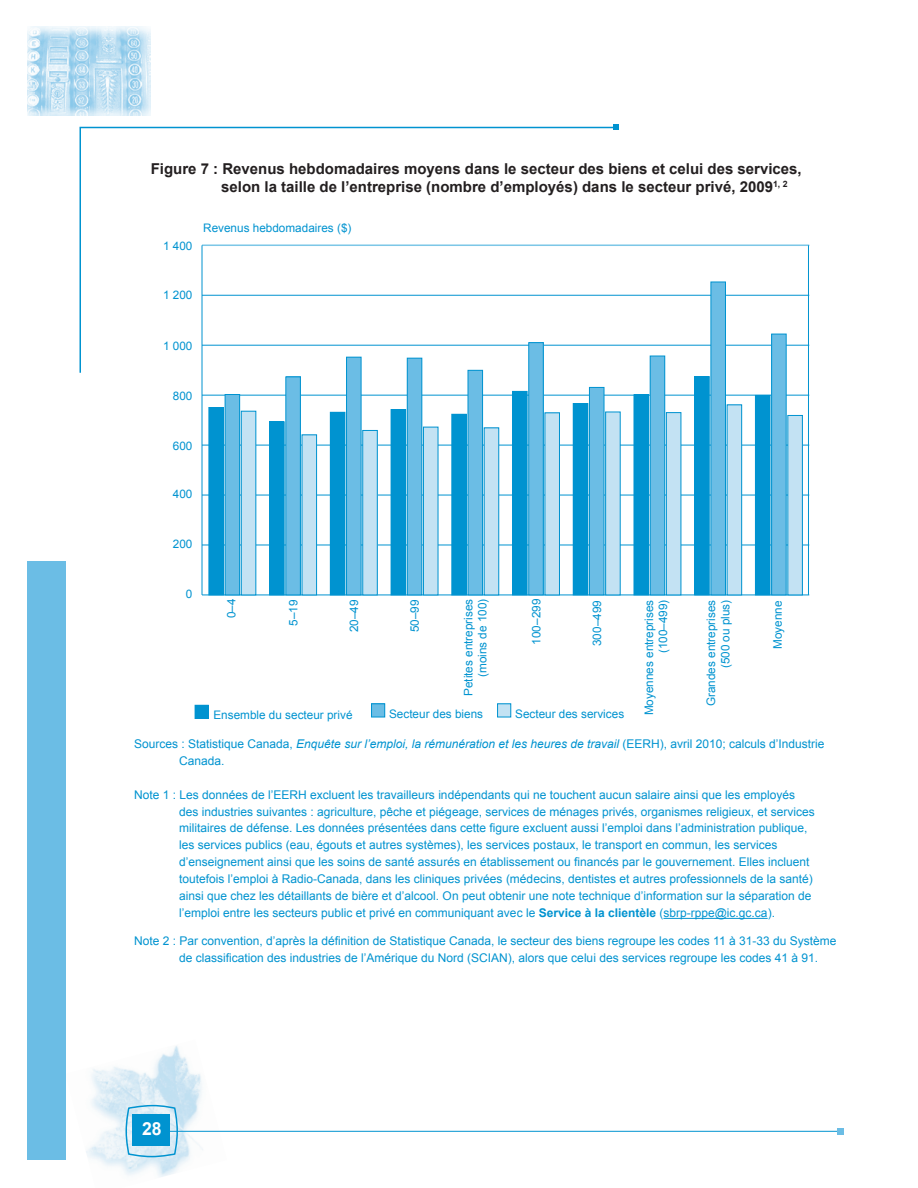
<style>
.page{position:relative;width:918px;height:1188px;background:#fff}
.page>*{position:absolute;margin:0;border:0;box-sizing:border-box;transform-origin:0 0}
.t1{font:700 18px "Arial";color:#fff}
.t2{font:700 15px/18px "Arial";color:#231f20}
.t3{font:12px/16.8px "Arial";color:#0093d0}
.t4{font:11.7px/14.1px "Arial";color:#0093d0;text-align:right}
.s1{font-style:italic}
.s2{font-weight:700}
</style>
<div class="page">
<img style="left:86px;top:1046px;width:141px;height:131px">
<hr style="left:135px;top:1131px;width:702px;height:1px;background:#0093d0">
<div style="left:28px;top:561px;width:38px;height:599px;background:#6bbde5"></div>
<svg style="left:79px;top:126px;width:539px;height:248px"></svg>
<svg style="left:614px;top:124px;width:5px;height:6px"></svg>
<img style="left:27px;top:27px;width:124px;height:89px">
<hr style="left:663px;top:918px;width:105px;height:1px;background:#0093d0">
<hr style="left:202px;top:245px;width:1px;height:350px;background:#0093d0">
<hr style="left:202px;top:595px;width:607px;height:1px;background:#0093d0">
<hr style="left:202px;top:545px;width:607px;height:1px;background:#0093d0">
<hr style="left:202px;top:495px;width:607px;height:1px;background:#0093d0">
<hr style="left:202px;top:445px;width:607px;height:1px;background:#0093d0">
<hr style="left:202px;top:395px;width:607px;height:1px;background:#0093d0">
<hr style="left:202px;top:345px;width:607px;height:1px;background:#0093d0">
<hr style="left:202px;top:295px;width:607px;height:1px;background:#0093d0">
<hr style="left:202px;top:245px;width:607px;height:1px;background:#0093d0">
<div style="left:241px;top:411px;width:15px;height:184px;background:#c3e2f3"></div>
<div style="left:241px;top:411px;width:15px;height:184px;border:1px solid #0093d0"></div>
<div style="left:302px;top:435px;width:15px;height:160px;background:#c3e2f3"></div>
<div style="left:302px;top:435px;width:15px;height:160px;border:1px solid #0093d0"></div>
<div style="left:363px;top:430px;width:14px;height:165px;background:#c3e2f3"></div>
<div style="left:362px;top:430px;width:16px;height:165px;border:1px solid #0093d0"></div>
<div style="left:423px;top:427px;width:15px;height:168px;background:#c3e2f3"></div>
<div style="left:423px;top:427px;width:15px;height:168px;border:1px solid #0093d0"></div>
<div style="left:484px;top:428px;width:15px;height:167px;background:#c3e2f3"></div>
<div style="left:484px;top:428px;width:15px;height:167px;border:1px solid #0093d0"></div>
<div style="left:545px;top:413px;width:14px;height:182px;background:#c3e2f3"></div>
<div style="left:545px;top:412px;width:15px;height:183px;border:1px solid #0093d0"></div>
<div style="left:606px;top:412px;width:14px;height:183px;background:#c3e2f3"></div>
<div style="left:605px;top:412px;width:16px;height:183px;border:1px solid #0093d0"></div>
<div style="left:666px;top:413px;width:15px;height:182px;background:#c3e2f3"></div>
<div style="left:666px;top:412px;width:15px;height:183px;border:1px solid #0093d0"></div>
<div style="left:727px;top:405px;width:15px;height:190px;background:#c3e2f3"></div>
<div style="left:727px;top:404px;width:15px;height:191px;border:1px solid #0093d0"></div>
<div style="left:788px;top:415px;width:14px;height:180px;background:#c3e2f3"></div>
<div style="left:787px;top:415px;width:16px;height:180px;border:1px solid #0093d0"></div>
<div style="left:225px;top:395px;width:15px;height:200px;background:#6bbde5"></div>
<div style="left:225px;top:394px;width:15px;height:201px;border:1px solid #0093d0"></div>
<div style="left:286px;top:377px;width:14px;height:218px;background:#6bbde5"></div>
<div style="left:285px;top:377px;width:16px;height:218px;border:1px solid #0093d0"></div>
<div style="left:347px;top:357px;width:14px;height:238px;background:#6bbde5"></div>
<div style="left:346px;top:357px;width:15px;height:238px;border:1px solid #0093d0"></div>
<div style="left:407px;top:358px;width:15px;height:237px;background:#6bbde5"></div>
<div style="left:407px;top:358px;width:15px;height:237px;border:1px solid #0093d0"></div>
<div style="left:468px;top:370px;width:15px;height:225px;background:#6bbde5"></div>
<div style="left:468px;top:370px;width:15px;height:225px;border:1px solid #0093d0"></div>
<div style="left:529px;top:343px;width:14px;height:252px;background:#6bbde5"></div>
<div style="left:528px;top:342px;width:16px;height:253px;border:1px solid #0093d0"></div>
<div style="left:589px;top:387px;width:15px;height:208px;background:#6bbde5"></div>
<div style="left:589px;top:387px;width:15px;height:208px;border:1px solid #0093d0"></div>
<div style="left:650px;top:356px;width:15px;height:239px;background:#6bbde5"></div>
<div style="left:650px;top:356px;width:15px;height:239px;border:1px solid #0093d0"></div>
<div style="left:711px;top:282px;width:14px;height:313px;background:#6bbde5"></div>
<div style="left:711px;top:282px;width:15px;height:313px;border:1px solid #0093d0"></div>
<div style="left:772px;top:334px;width:14px;height:261px;background:#6bbde5"></div>
<div style="left:771px;top:334px;width:16px;height:261px;border:1px solid #0093d0"></div>
<div style="left:209px;top:408px;width:14px;height:187px;background:#0093d0"></div>
<div style="left:209px;top:407px;width:15px;height:188px;border:1px solid #0093d0"></div>
<div style="left:270px;top:422px;width:14px;height:173px;background:#0093d0"></div>
<div style="left:269px;top:421px;width:16px;height:174px;border:1px solid #0093d0"></div>
<div style="left:330px;top:412px;width:15px;height:183px;background:#0093d0"></div>
<div style="left:391px;top:410px;width:15px;height:185px;background:#0093d0"></div>
<div style="left:452px;top:414px;width:14px;height:181px;background:#0093d0"></div>
<div style="left:451px;top:414px;width:16px;height:181px;border:1px solid #0093d0"></div>
<div style="left:513px;top:391px;width:14px;height:204px;background:#0093d0"></div>
<div style="left:512px;top:391px;width:15px;height:204px;border:1px solid #0093d0"></div>
<div style="left:573px;top:404px;width:15px;height:191px;background:#0093d0"></div>
<div style="left:634px;top:395px;width:15px;height:200px;background:#0093d0"></div>
<div style="left:695px;top:377px;width:14px;height:218px;background:#0093d0"></div>
<div style="left:694px;top:376px;width:16px;height:219px;border:1px solid #0093d0"></div>
<div style="left:755px;top:395px;width:15px;height:200px;background:#0093d0"></div>
<hr style="left:808px;top:245px;width:1px;height:350px;background:#0093d0">
<div style="left:372px;top:704px;width:13px;height:13px;background:#6bbde5"></div>
<div style="left:371px;top:704px;width:14px;height:13px;border:1px solid #0093d0"></div>
<div style="left:195px;top:705px;width:13px;height:13px;background:#0093d0"></div>
<div style="left:195px;top:705px;width:14px;height:14px;border:1px solid #0093d0"></div>
<div style="left:498px;top:704px;width:13px;height:13px;background:#c3e2f3"></div>
<div style="left:497px;top:704px;width:14px;height:13px;border:1px solid #0093d0"></div>
<div style="left:837px;top:1128px;width:7px;height:7px;background:#6bbde5"></div>
<svg style="left:125px;top:1104px;width:54px;height:54px;background:#6abee2"></svg>
<p class="t2" style="left:221px;top:160px;width:582px;text-indent:-70px">Figure 7 : Revenus hebdomadaires moyens dans le secteur des biens et celui des services, selon la taille de l’entreprise (nombre d’employés) dans le secteur privé, 2009<sup>1,</sup> <sup>2</sup></p>
<p class="t4" style="left:203px;top:221px;width:150px">Revenus hebdomadaires ($)</p>
<p class="t4" style="left:163px;top:239px;width:31px">1 400</p>
<p class="t4" style="left:163px;top:288px;width:31px">1 200</p>
<p class="t4" style="left:163px;top:339px;width:31px">1 000</p>
<p class="t4" style="left:173px;top:389px;width:21px">800</p>
<p class="t4" style="left:173px;top:439px;width:21px">600</p>
<p class="t4" style="left:173px;top:487px;width:21px">400</p>
<p class="t4" style="left:173px;top:537px;width:21px">200</p>
<p class="t4" style="left:186px;top:587px;width:8px">0</p>
<p class="t4" style="left:224px;top:618px;width:21px;rotate:-90deg">0–4</p>
<p class="t4" style="left:286px;top:626px;width:28px;rotate:-90deg">5–19</p>
<p class="t4" style="left:347px;top:632px;width:34px;rotate:-90deg">20–49</p>
<p class="t4" style="left:408px;top:632px;width:34px;rotate:-90deg">50–99</p>
<p class="t4" style="left:461px;top:696px;width:99px;rotate:-90deg">Petites entreprises (moins de 100)</p>
<p class="t4" style="left:529px;top:645px;width:47px;rotate:-90deg">100–299</p>
<p class="t4" style="left:590px;top:646px;width:47px;rotate:-90deg">300–499</p>
<p class="t4" style="left:213px;top:708px;width:141px">Ensemble du secteur privé</p>
<p class="t4" style="left:389px;top:707px;width:96px">Secteur des biens</p>
<p class="t4" style="left:515px;top:707px;width:111px">Secteur des services</p>
<p class="t4" style="left:642px;top:715px;width:117px;rotate:-90deg">Moyennes entreprises (100–499)</p>
<p class="t4" style="left:704px;top:706px;width:108px;rotate:-90deg">Grandes entreprises (500 ou plus)</p>
<p class="t4" style="left:771px;top:649px;width:50px;rotate:-90deg">Moyenne</p>
<p class="t3" style="left:179px;top:736px;width:647px;text-indent:-45px">Sources : Statistique Canada, <span class="s1">Enquête sur l’emploi, la rémunération et les heures de travail</span> (EERH), avril 2010; calculs d’Industrie<br>Canada.</p>
<p class="t3" style="left:179px;top:786px;width:637px;text-indent:-45px">Note 1 : Les données de l’EERH excluent les travailleurs indépendants qui ne touchent aucun salaire ainsi que les employés des industries suivantes : agriculture, pêche et piégeage, services de ménages privés, organismes religieux, et services militaires de défense. Les données présentées dans cette figure excluent aussi l’emploi dans l’administration publique, les services publics (eau, égouts et autres systèmes), les services postaux, le transport en commun, les services d’enseignement ainsi que les soins de santé assurés en établissement ou financés par le gouvernement. Elles incluent toutefois l’emploi à Radio-Canada, dans les cliniques privées (médecins, dentistes et autres professionnels de la santé) ainsi que chez les détaillants de bière et d’alcool. On peut obtenir une note technique d’information sur la séparation de l’emploi entre les secteurs public et privé en communiquant avec le <span class="s2">Service à la clientèle</span> (sbrp-rppe@ic.gc.ca).</p>
<p class="t3" style="left:179px;top:932px;width:659px;text-indent:-45px">Note 2 : Par convention, d’après la définition de Statistique Canada, le secteur des biens regroupe les codes 11 à 31-33 du Système de classification des industries de l’Amérique du Nord (SCIAN), alors que celui des services regroupe les codes 41 à 91.</p>
<h1 class="t1" style="left:142px;top:1117px;width:21px">28</h1>
</div>
